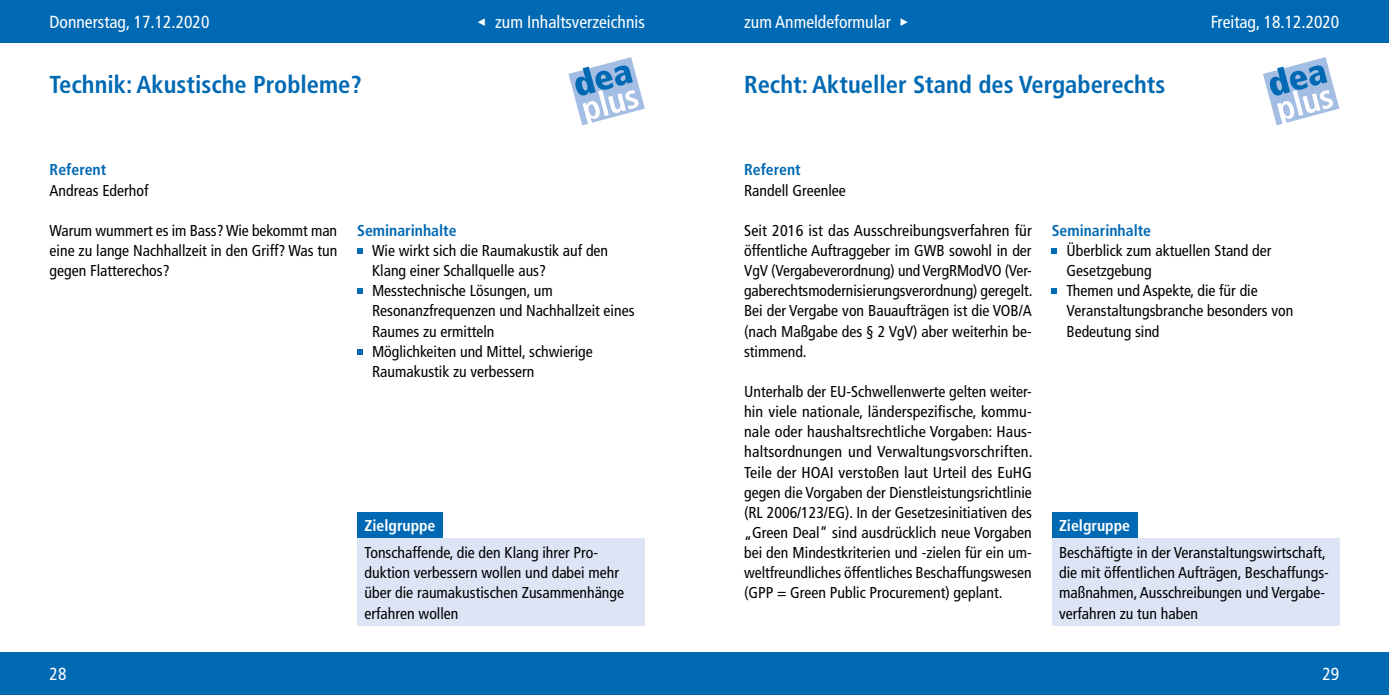
<style>
.page{position:relative;width:1389px;height:695px;background:#fff}
.page>*{position:absolute;margin:0;border:0;box-sizing:border-box;transform-origin:0 0}
.Headline{font:700 condensed 24.5px "Frutiger LT Std";color:#0069b4}
.t1{font:condensed 17.5px "Frutiger LT Std";color:#fff}
.Fließtext_bold_blau{font:condensed 15.75px/20.1px "Frutiger LT Std";color:#000}
.Text_Kasten{font:condensed 15.75px/20.1px "Frutiger LT Std";color:#000}
.Fließtext_bold_blau-2{font:700 condensed 15.75px "Frutiger LT Std";color:#0069b4}
.t2{font:700 condensed 15.75px "Frutiger LT Std";color:#fff}
.s1{font-family:"Corporate S Pro";font-stretch:normal}
</style>
<div class="page">
<div style="left:0;top:652px;width:694px;height:42px;background:#0069b4"></div>
<div style="left:694px;top:652px;width:695px;height:42px;background:#0069b4"></div>
<div style="left:694px;top:0;width:695px;height:42px;background:#0069b4"></div>
<div style="left:0;top:0;width:694px;height:42px;background:#0069b4"></div>
<svg style="left:568px;top:57px;width:77px;height:69px"></svg>
<svg style="left:1263px;top:57px;width:76px;height:69px"></svg>
<svg style="left:357px;top:248px;width:5px;height:5px"></svg>
<svg style="left:357px;top:288px;width:5px;height:6px"></svg>
<svg style="left:357px;top:349px;width:5px;height:5px"></svg>
<div style="left:357px;top:512px;width:86px;height:26px;background:#0069b4"></div>
<div style="left:357px;top:538px;width:288px;height:88px;background:#dce4f5"></div>
<svg style="left:1052px;top:248px;width:5px;height:5px"></svg>
<svg style="left:1052px;top:288px;width:5px;height:6px"></svg>
<div style="left:1052px;top:512px;width:85px;height:26px;background:#0069b4"></div>
<div style="left:1052px;top:538px;width:287px;height:88px;background:#dce4f5"></div>
<p class="t1" style="left:50px;top:11px;width:161px">Donnerstag, 17.12.2020</p>
<p class="t1" style="left:478px;top:11px;width:169px"><span class="s1">◂</span> zum Inhaltsverzeichnis</p>
<p class="t1" style="left:744px;top:11px;width:166px">zum Anmeldeformular <span class="s1">▸</span></p>
<p class="t1" style="left:1211px;top:11px;width:130px">Freitag, 18.12.2020</p>
<p class="Headline" style="left:50px;top:70px;width:314px">Technik: Akustische Probleme?</p>
<p class="Fließtext_bold_blau-2" style="left:50px;top:161px;width:58px">Referent</p>
<p class="Fließtext_bold_blau" style="left:50px;top:180px;width:100px">Andreas Ederhof</p>
<p class="Fließtext_bold_blau" style="left:50px;top:220px;width:289px;text-align:justify">Warum wummert es im Bass? Wie bekommt man eine zu lange Nachhallzeit in den Griff? Was tun gegen Flatterechos?</p>
<p class="Fließtext_bold_blau-2" style="left:357px;top:221px;width:101px">Seminarinhalte</p>
<p class="Fließtext_bold_blau" style="left:372px;top:240px;width:238px">Wie wirkt sich die Raumakustik auf den<br>Klang einer Schallquelle aus?</p>
<p class="Fließtext_bold_blau" style="left:372px;top:281px;width:264px">Messtechnische Lösungen, um<br>Resonanzfrequenzen und Nachhallzeit eines<br>Raumes zu ermitteln</p>
<p class="Fließtext_bold_blau" style="left:372px;top:341px;width:222px">Möglichkeiten und Mittel, schwierige<br>Raumakustik zu verbessern</p>
<p class="t2" style="left:365px;top:516px;width:72px">Zielgruppe</p>
<p class="Text_Kasten" style="left:365px;top:542px;width:261px">Tonschaffende, die den Klang ihrer Pro&shy;duktion verbessern wollen und dabei mehr über die raumakustischen Zusammenhänge erfahren wollen</p>
<p class="Headline" style="left:744px;top:70px;width:423px">Recht: Aktueller Stand des Vergaberechts</p>
<p class="Fließtext_bold_blau-2" style="left:744px;top:161px;width:58px">Referent</p>
<p class="Fließtext_bold_blau" style="left:744px;top:180px;width:103px">Randell Greenlee</p>
<p class="Fließtext_bold_blau" style="left:744px;top:220px;width:290px;text-align:justify">Seit 2016 ist das Ausschreibungsverfahren für öffentliche Auftraggeber im GWB sowohl in der VgV (Vergabeverordnung) und VergRModVO (Ver&shy;gaberechtsmodernisierungsverordnung) geregelt.<br>Bei der Vergabe von Bauaufträgen ist die VOB/A (nach Maßgabe des § 2 VgV) aber weiterhin be&shy;stimmend.</p>
<p class="Fließtext_bold_blau" style="left:744px;top:381px;width:290px;text-align:justify">Unterhalb der EU-Schwellenwerte gelten weiter&shy;hin viele nationale, länderspezifische, kommu&shy;nale oder haushaltsrechtliche Vorgaben: Haus&shy;haltsordnungen und Verwaltungsvorschriften.<br>Teile der HOAI verstoßen laut Urteil des EuHG gegen die Vorgaben der Dienstleistungsrichtlinie (RL 2006/123/EG). In der Gesetzesinitiativen des „Green Deal“ sind ausdrücklich neue Vorgaben bei den Mindestkriterien und -zielen für ein um&shy;weltfreundliches öffentliches Beschaffungswesen (GPP = Green Public Procurement) geplant.</p>
<p class="Fließtext_bold_blau-2" style="left:1052px;top:221px;width:101px">Seminarinhalte</p>
<p class="Fließtext_bold_blau" style="left:1067px;top:240px;width:206px">Überblick zum aktuellen Stand der<br>Gesetzgebung</p>
<p class="Fließtext_bold_blau" style="left:1067px;top:281px;width:228px">Themen und Aspekte, die für die<br>Veranstaltungsbranche besonders von<br>Bedeutung sind</p>
<p class="t2" style="left:1059px;top:516px;width:72px">Zielgruppe</p>
<p class="Text_Kasten" style="left:1059px;top:542px;width:271px">Beschäftigte in der Veranstaltungswirtschaft, die mit öffentlichen Aufträgen, Beschaffungs&shy;maßnahmen, Ausschreibungen und Vergabe&shy;verfahren zu tun haben</p>
<p class="t1" style="left:50px;top:664px;width:18px">28</p>
<p class="t1" style="left:1323px;top:664px;width:18px">29</p>
</div>
